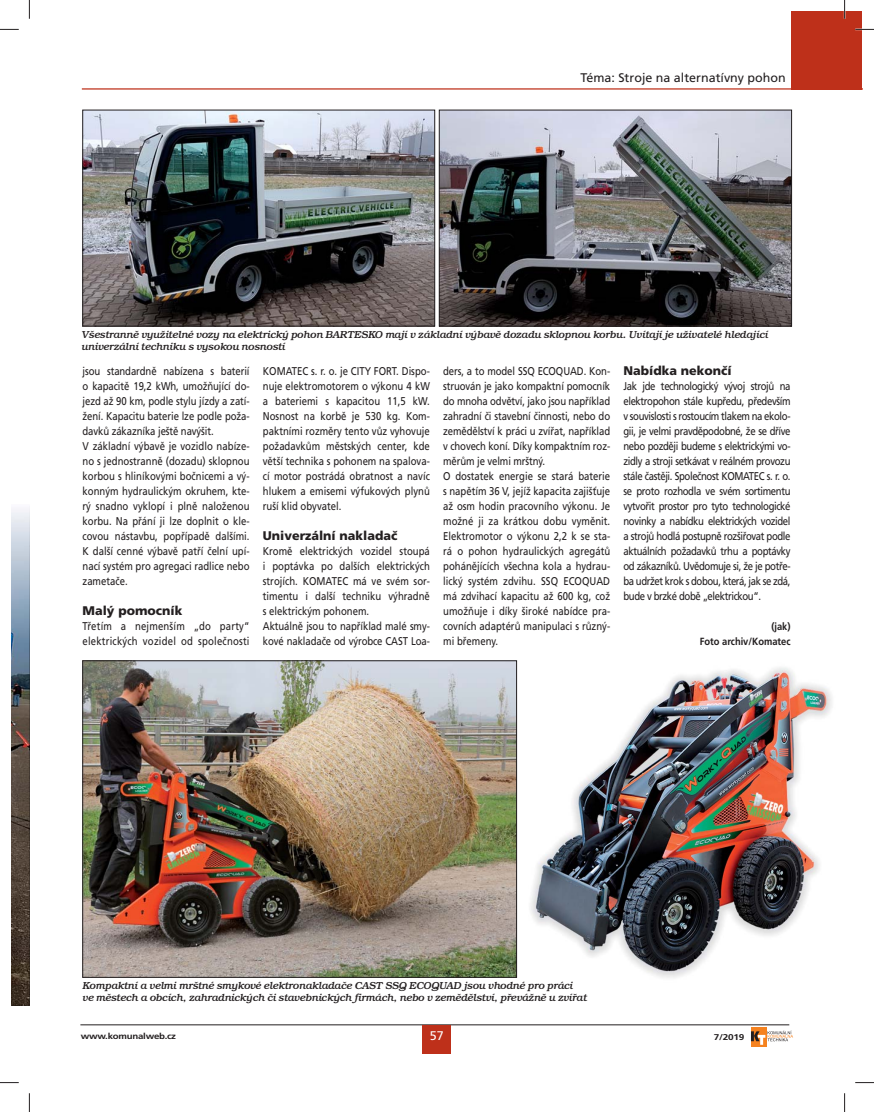
<style>
.page{position:relative;width:874px;height:1112px;background:#fff}
.page>*{position:absolute;margin:0;border:0;box-sizing:border-box;transform-origin:0 0}
.t1{font:900 12.5px "Frutiger CE";color:#231f20}
.t2{font:12.5px "Frutiger CE";color:#231f20}
.t3{font:12.5px "Frutiger CE";color:#fff}
.t4{font:11.25px/15px "Frutiger CE";color:#231f20;scale:.85 1}
.t5{font:11.25px/15px "Frutiger CE";letter-spacing:.02em;color:#231f20;scale:.85 1}
.t6{font:italic 500 10.38px/11.9px "Bookman Itc TEE";color:#231f20}
.t7{font:700 10.38px/15px "Frutiger CE";color:#231f20;text-align:right;scale:.9 1}
.t8{font:700 8.38px "Frutiger CE";letter-spacing:-.025em;color:#231f20;scale:1.15 1}
.t9{font:700 8.38px "Frutiger CE";letter-spacing:-.025em;color:#231f20;scale:1.2 1}
</style>
<div class="page">
<div style="left:751px;top:1026px;width:15px;height:20px;background:#f5821f"></div>
<svg style="left:751px;top:1030px;width:42px;height:14px"></svg>
<hr style="left:82px;top:88px;width:780px;height:2px;background:#be301a">
<div style="left:791px;top:12px;width:71px;height:78px;background:#be301a"></div>
<hr style="left:80px;top:1024px;width:709px;height:1px;background:#231f20">
<div style="left:422px;top:1024px;width:29px;height:28px;background:#be301a"></div>
<img style="left:12px;top:509px;width:17px;height:496px">
<img style="left:85px;top:112px;width:348px;height:212px">
<div style="left:83px;top:110px;width:352px;height:216px;border:1px solid #231f20"></div>
<img style="left:530px;top:667px;width:302px;height:311px">
<img style="left:441px;top:112px;width:348px;height:212px">
<div style="left:439px;top:110px;width:352px;height:216px;border:1px solid #231f20"></div>
<img style="left:85px;top:662px;width:430px;height:313px">
<div style="left:83px;top:660px;width:434px;height:317px;border:1px solid #231f20"></div>
<svg style="left:0;top:29px;width:19px;height:1px"></svg>
<svg style="left:855px;top:29px;width:19px;height:1px"></svg>
<svg style="left:0;top:1082px;width:19px;height:1px"></svg>
<svg style="left:855px;top:1082px;width:19px;height:1px"></svg>
<svg style="left:29px;top:0;width:1px;height:19px"></svg>
<svg style="left:29px;top:1093px;width:1px;height:18px"></svg>
<svg style="left:844px;top:0;width:1px;height:19px"></svg>
<svg style="left:844px;top:1093px;width:1px;height:18px"></svg>
<p class="t2" style="left:580px;top:71px;width:207px">Téma: Stroje na alternatívny pohon</p>
<p class="t6" style="left:82px;top:329px;width:688px">Všestranně využitelné vozy na elektrický pohon BARTESKO mají v základní výbavě dozadu sklopnou korbu. Uvítají je uživatelé hledající univerzální techniku s vysokou nosností</p>
<p class="t4" style="left:83px;top:364px;width:198px">jsou standardně nabízena s baterií o kapacitě 19,2 kWh, umožňující do&shy;jezd až 90 km, podle stylu jízdy a zatí&shy;žení. Kapacitu baterie lze podle poža&shy;davků zákazníka ještě navýšit.<br>V základní výbavě je vozidlo nabíze&shy;no s jednostranně (dozadu) sklopnou korbou s hliníkovými bočnicemi a vý&shy;konným hydraulickým okruhem, kte&shy;rý snadno vyklopí i plně naloženou korbu. Na přání ji lze doplnit o kle&shy;covou nástavbu, popřípadě dalšími.<br>K další cenné výbavě patří čelní upí&shy;nací systém pro agregaci radlice nebo zametače.</p>
<p class="t1" style="left:83px;top:604px;width:101px">Malý pomocník</p>
<p class="t5" style="left:83px;top:619px;width:198px">Třetím a nejmenším „do party“ elektrických vozidel od společnosti</p>
<p class="t4" style="left:263px;top:364px;width:198px;text-align:justify">KOMATEC s. r. o. je CITY FORT. Dispo&shy;nuje elektromotorem o výkonu 4 kW a bateriemi s kapacitou 11,5 kW.<br>Nosnost na korbě je 530 kg. Kom&shy;paktními rozměry tento vůz vyhovuje požadavkům městských center, kde větší technika s pohonem na spalova&shy;cí motor postrádá obratnost a navíc hlukem a emisemi výfukových plynů ruší klid obyvatel.</p>
<p class="t1" style="left:263px;top:529px;width:136px">Univerzální nakladač</p>
<p class="t4" style="left:263px;top:544px;width:198px">Kromě elektrických vozidel stoupá i poptávka po dalších elektrických strojích. KOMATEC má ve svém sor&shy;timentu i další techniku výhradně s elektrickým pohonem.<br>Aktuálně jsou to například malé smy&shy;kové nakladače od výrobce CAST Loa-</p>
<p class="t4" style="left:443px;top:364px;width:198px">ders, a to model SSQ ECOQUAD. Kon&shy;struován je jako kompaktní pomocník do mnoha odvětví, jako jsou například zahradní či stavební činnosti, nebo do zemědělství k práci u zvířat, například v chovech koní. Díky kompaktním roz&shy;měrům je velmi mrštný.<br>O dostatek energie se stará baterie s napětím 36 V, jejíž kapacita zajišťuje až osm hodin pracovního výkonu. Je možné ji za krátkou dobu vyměnit.<br>Elektromotor o výkonu 2,2 k se sta&shy;rá o pohon hydraulických agregátů pohánějících všechna kola a hydrau&shy;lický systém zdvihu. SSQ ECOQUAD má zdvihací kapacitu až 600 kg, což umožňuje i díky široké nabídce pra&shy;covních adaptérů manipulaci s různý&shy;mi břemeny.</p>
<p class="t1" style="left:623px;top:364px;width:110px">Nabídka nekončí</p>
<p class="t4" style="left:623px;top:379px;width:198px;text-align:justify">Jak jde technologický vývoj strojů na elektropohon stále kupředu, především v souvislosti s rostoucím tlakem na ekolo&shy;gii, je velmi pravděpodobné, že se dříve nebo později budeme s elektrickými vo&shy;zidly a stroji setkávat v reálném provozu stále častěji. Společnost KOMATEC s. r. o. se proto rozhodla ve svém sortimentu vytvořit prostor pro tyto technologické novinky a nabídku elektrických vozidel a strojů hodlá postupně rozšiřovat podle aktuálních požadavků trhu a poptávky od zákazníků. Uvědomuje si, že je potře&shy;ba udržet krok s dobou, která, jak se zdá, bude v brzké době „elektrickou“.</p>
<p class="t7" style="left:700px;top:619px;width:102px">(jak)<br>Foto archiv/Komatec</p>
<p class="t6" style="left:83px;top:980px;width:506px">Kompaktní a velmi mrštné smykové elektronakladače CAST SSQ ECOQUAD jsou vhodné pro práci<br>ve městech a obcích, zahradnických či stavebnických firmách, nebo v zemědělství, převážně u zvířat</p>
<p class="t3" style="left:430px;top:1029px;width:15px">57</p>
<p class="t8" style="left:81px;top:1031px;width:84px">www.komunalweb.cz</p>
<p class="t9" style="left:714px;top:1032px;width:27px">7/2019</p>
</div>
